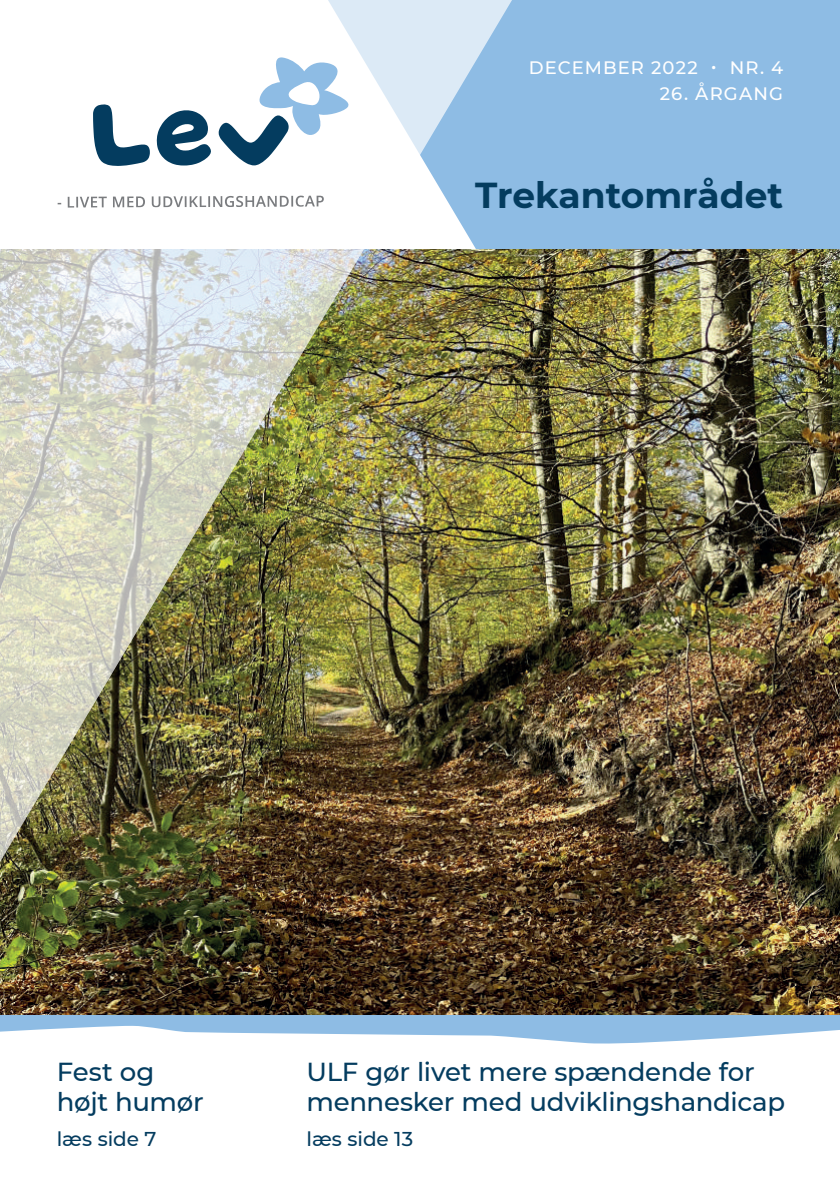
<style>
.page{position:relative;width:840px;height:1191px;background:#fff}
.page>*{position:absolute;margin:0;border:0;box-sizing:border-box;transform-origin:0 0}
.t1{font:700 36px "Montserrat";color:#043c5f}
.t2{font:500 26px/30px "Montserrat";letter-spacing:-.01em;color:#043c5f}
.t3{font:500 20px "Montserrat";color:#043c5f}
.t4{font:500 18px "Montserrat";letter-spacing:.065em;color:#fff}
</style>
<div class="page">
<div style="left:522px;top:0;width:317px;height:249px;background:#8ebce4"></div>
<img style="left:0;top:249px;width:839px;height:766px">
<img style="left:0;top:0;width:522px;height:862px">
<svg style="left:68px;top:197px;width:39px;height:11px"></svg>
<svg style="left:113px;top:196px;width:32px;height:11px"></svg>
<svg style="left:152px;top:196px;width:171px;height:11px"></svg>
<svg style="left:218px;top:56px;width:134px;height:109px"></svg>
<svg style="left:93px;top:104px;width:57px;height:62px"></svg>
<svg style="left:156px;top:110px;width:55px;height:55px"></svg>
<svg style="left:0;top:1015px;width:839px;height:28px"></svg>
<p class="t4" style="left:528px;top:55px;width:256px">DECEMBER 2022 • NR. 4</p>
<p class="t4" style="left:659px;top:81px;width:125px">26. ÅRGANG</p>
<h1 class="t1" style="left:475px;top:169px;width:309px">Trekantområdet</h1>
<p class="t2" style="left:57px;top:1056px;width:149px">Fest og højt humør</p>
<p class="t3" style="left:57px;top:1124px;width:101px">læs side 7</p>
<p class="t2" style="left:306px;top:1056px;width:480px">ULF gør livet mere spændende for mennesker med udviklingshandicap</p>
<p class="t3" style="left:306px;top:1124px;width:108px">læs side 13</p>
</div>
